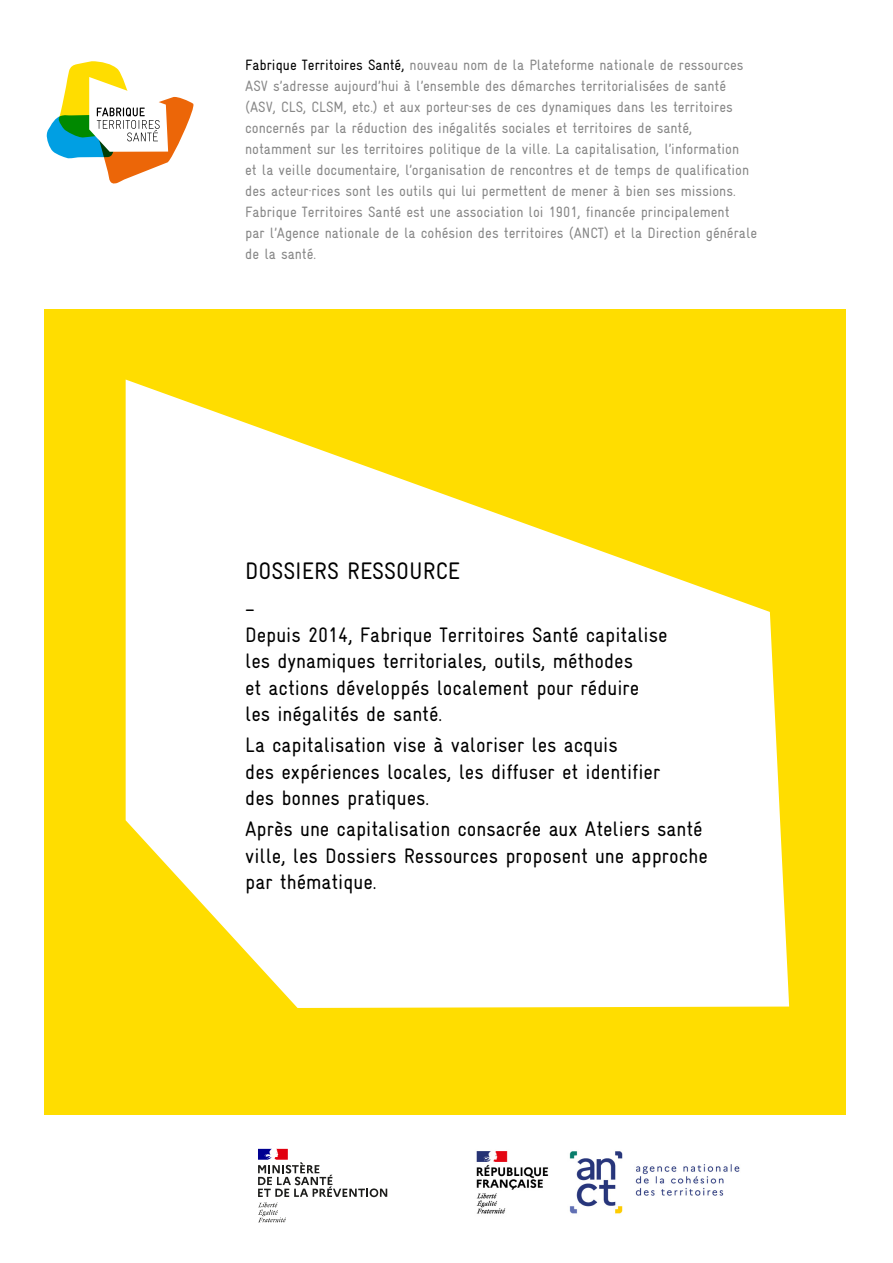
<style>
.page{position:relative;width:893px;height:1263px;background:#fff}
.page>*{position:absolute;margin:0;border:0;box-sizing:border-box;transform-origin:0 0}
.t1{font:24px "Gravur Condensed";color:#000}
.t2{font:21px/26.2px "Gravur Condensed";color:#000}
.t3{font:19.5px "Gravur Condensed";color:#000}
.t4{font:15px/21px "Gravur Condensed";color:#878787}
.s1{color:#000}
</style>
<div class="page">
<div style="left:45px;top:43px;width:801px;height:1072px;background:#fd0"></div>
<svg style="left:126px;top:379px;width:663px;height:629px;fill:#fff"></svg>
<div style="left:11px;top:41px;width:865px;height:267px;background:#fff"></div>
<svg style="left:46px;top:61px;width:148px;height:123px"></svg>
<img style="left:476px;top:1151px;width:264px;height:63px">
<svg style="left:258px;top:1149px;width:129px;height:73px"></svg>
<p class="t4" style="left:245px;top:54px;width:513px"><span class="s1">Fabrique Territoires Santé,</span> nouveau nom de la Plateforme nationale de ressources ASV s’adresse aujourd’hui à l’ensemble des démarches territorialisées de santé (ASV, CLS, CLSM, etc.) et aux porteur·ses de ces dynamiques dans les territoires concernés par la réduction des inégalités sociales et territoires de santé, notamment sur les territoires politique de la ville. La capitalisation, l’information<br>et la veille documentaire, l’organisation de rencontres et de temps de qualification des acteur·rices sont les outils qui lui permettent de mener à bien ses missions.<br>Fabrique Territoires Santé est une association loi 1901, financée principalement<br>par l’Agence nationale de la cohésion des territoires (ANCT) et la Direction générale de la santé.</p>
<h1 class="t1" style="left:245px;top:557px;width:216px">DOSSIERS RESSOURCE</h1>
<h3 class="t3" style="left:245px;top:593px;width:11px">_</h3>
<h2 class="t2" style="left:245px;top:622px;width:424px">Depuis 2014, Fabrique Territoires Santé capitalise les dynamiques territoriales, outils, méthodes<br>et actions développés localement pour réduire les inégalités de santé.</h2>
<h2 class="t2" style="left:245px;top:732px;width:417px">La capitalisation vise à valoriser les acquis<br>des expériences locales, les diffuser et identifier des bonnes pratiques.</h2>
<h2 class="t2" style="left:245px;top:816px;width:464px">Après une capitalisation consacrée aux Ateliers santé ville, les Dossiers Ressources proposent une approche par thématique.</h2>
</div>
